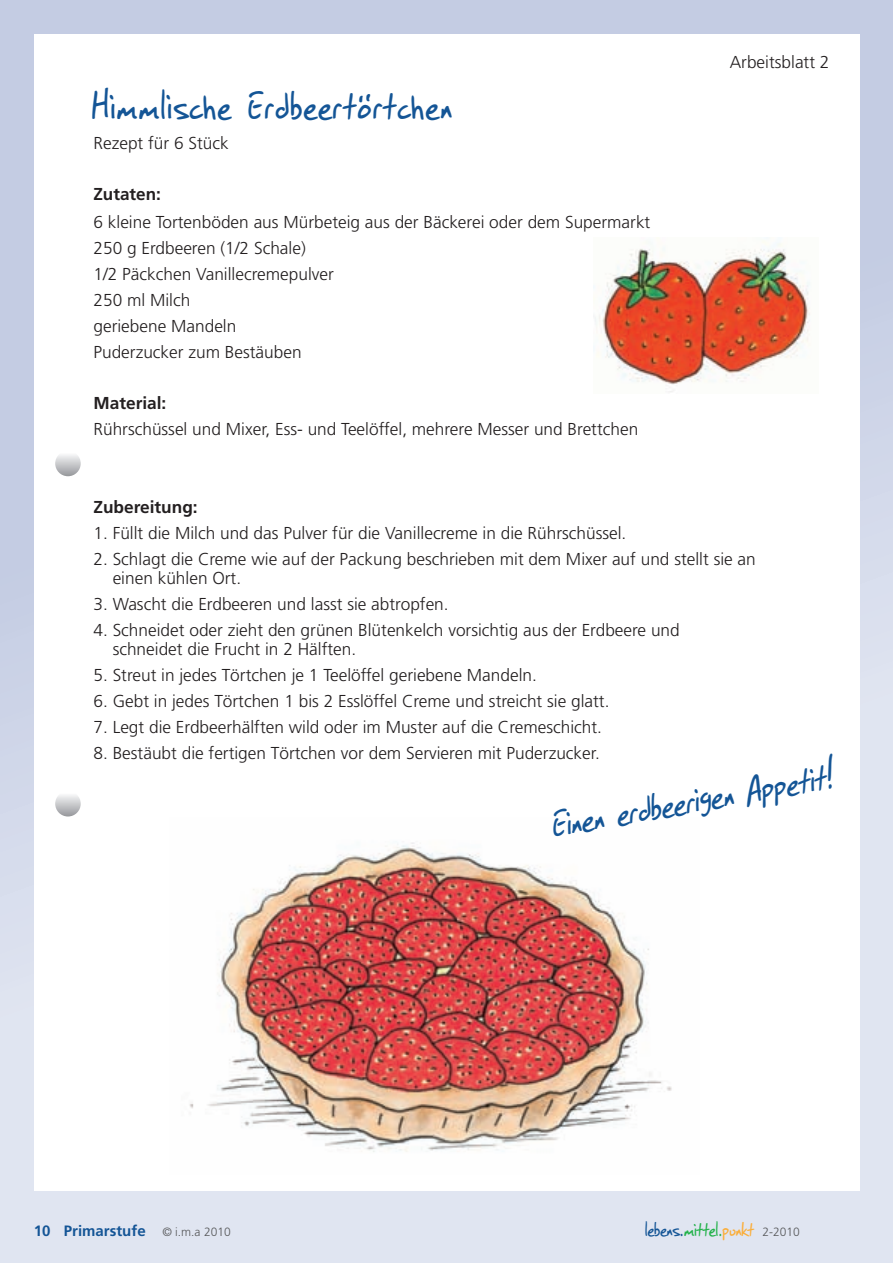
<style>
.page{position:relative;width:893px;height:1263px;background:#fff}
.page>*{position:absolute;margin:0;border:0;box-sizing:border-box;transform-origin:0 0}
.t1{font:45px "SF Grunge Sans";letter-spacing:.04em;color:#145596}
.t2{font:italic 42px "SF Grunge Sans";color:#145596}
.t3{font:22.5px "SF Grunge Sans";letter-spacing:.01em;color:#145596}
.t4{font:300 17.25px/25.8px "Frutiger";color:#231f20}
.t5{font:700 17.25px "Frutiger";color:#231f20}
.t6{font:700 15px "Frutiger";color:#145596}
.s1{font-weight:300;font-size:12px;color:#57585a}
.s2{color:#23b24b}
.s3{color:#fbae3a}
.s4{font-family:"Frutiger";font-weight:300;font-size:12px;color:#57585a}
</style>
<div class="page">
<div style="left:0;top:0;width:892px;height:1263px;background:linear-gradient(to bottom,#bfc7e0,#e5e9f3)"></div>
<div style="left:34px;top:34px;width:825px;height:1156px;background:#fff"></div>
<svg style="left:55px;top:451px;width:26px;height:25px"></svg>
<svg style="left:55px;top:791px;width:26px;height:25px"></svg>
<img style="left:189px;top:842px;width:483px;height:310px">
<img style="left:593px;top:241px;width:217px;height:151px">
<h1 class="t1" style="left:92px;top:77px;width:360px">Himmlische Erdbeertörtchen</h1>
<p class="t4" style="left:93px;top:130px;width:137px">Rezept für 6 Stück</p>
<p class="t5" style="left:93px;top:184px;width:69px">Zutaten:</p>
<p class="t4" style="left:93px;top:209px;width:558px">6 kleine Tortenböden aus Mürbeteig aus der Bäckerei oder dem Supermarkt<br>250 g Erdbeeren (1/2 Schale)<br>1/2 Päckchen Vanillecremepulver<br>250 ml Milch<br>geriebene Mandeln<br>Puderzucker zum Bestäuben</p>
<p class="t5" style="left:93px;top:393px;width:74px">Material:</p>
<p class="t4" style="left:93px;top:416px;width:546px">Rührschüssel und Mixer, Ess- und Teelöffel, mehrere Messer und Brettchen</p>
<p class="t4" style="left:729px;top:49px;width:101px">Arbeitsblatt 2</p>
<p class="t5" style="left:93px;top:497px;width:106px">Zubereitung:</p>
<p class="t4" style="left:93px;top:520px;width:534px">1. Füllt die Milch und das Pulver für die Vanillecreme in die Rührschüssel.</p>
<p class="t4" style="left:113px;top:549px;width:644px;line-height:19.5px;text-indent:-19px">2. Schlagt die Creme wie auf der Packung beschrieben mit dem Mixer auf und stellt sie an einen kühlen Ort.</p>
<p class="t4" style="left:93px;top:591px;width:357px">3. Wascht die Erdbeeren und lasst sie abtropfen.</p>
<p class="t4" style="left:113px;top:620px;width:568px;line-height:19.5px;text-indent:-19px">4. Schneidet oder zieht den grünen Blütenkelch vorsichtig aus der Erdbeere und schneidet die Frucht in 2 Hälften.</p>
<p class="t4" style="left:93px;top:662px;width:445px">5. Streut in jedes Törtchen je 1 Teelöffel geriebene Mandeln.</p>
<p class="t4" style="left:93px;top:688px;width:517px">6. Gebt in jedes Törtchen 1 bis 2 Esslöffel Creme und streicht sie glatt.</p>
<p class="t4" style="left:93px;top:714px;width:510px">7. Legt die Erdbeerhälften wild oder im Muster auf die Cremeschicht.</p>
<p class="t4" style="left:93px;top:740px;width:508px">8. Bestäubt die fertigen Törtchen vor dem Servieren mit Puderzucker.</p>
<h2 class="t2" style="left:546px;top:798px;width:287px;rotate:-10deg">Einen erdbeerigen Appetit.I</h2>
<p class="t6" style="left:34px;top:1221px;width:198px">10 Primarstufe <span class="s1">© i.m.a 2010</span></p>
<h3 class="t3" style="left:645px;top:1214px;width:156px">lebens.<span class="s2">mittel.</span><span class="s3">punkt</span> <span class="s4">2-2010</span></h3>
</div>
